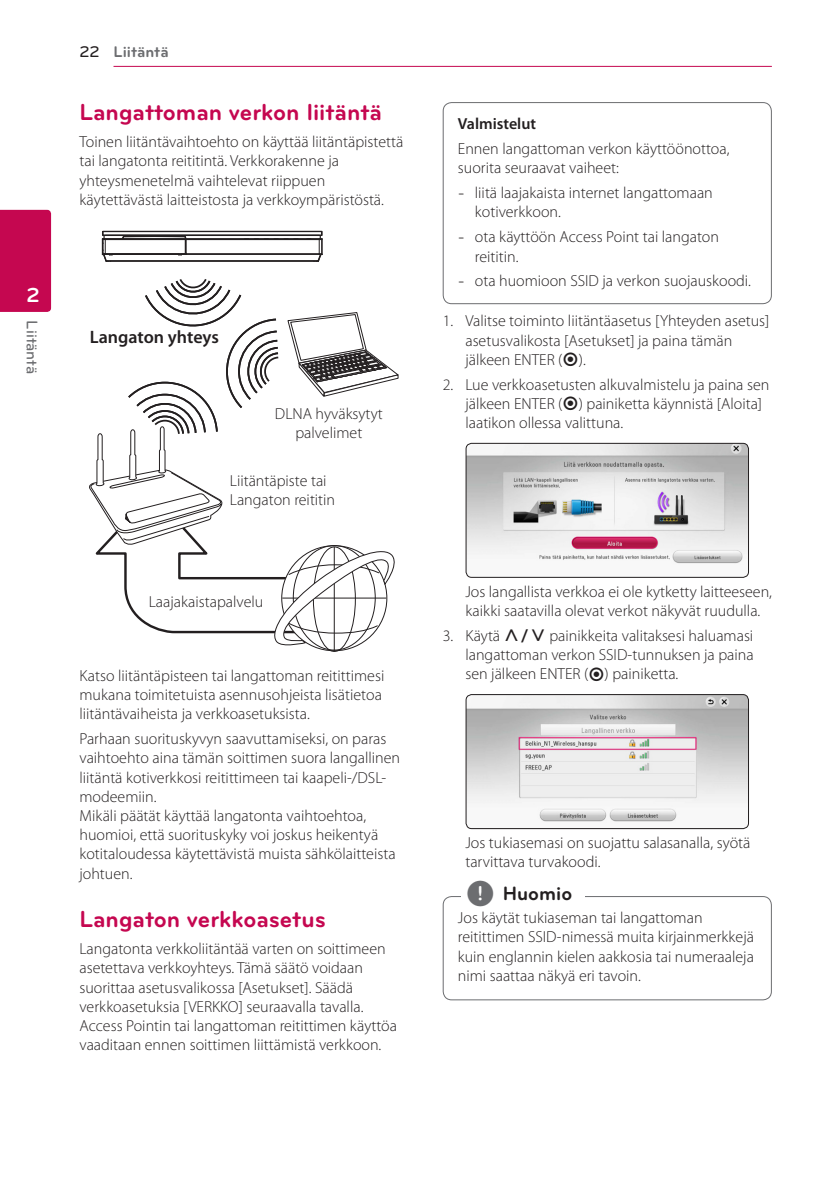
<style>
.page{position:relative;width:840px;height:1191px;background:#fff}
.page>*{position:absolute;margin:0;border:0;box-sizing:border-box;transform-origin:0 0}
.Title_2{font:700 24px "Bryant LG";color:#c50750}
.t1{font:700 21px "Bryant LG";color:#fff}
.t2{font:700 20px "Bryant LG";color:#231f20}
.t3{font:600 18px "Myriad Pro";color:#231f20}
.Content_text_Light{font:300 16px/19.2px "Myriad Pro";color:#231f20}
.Content_text_Num{font:300 16px/19.2px "Myriad Pro";color:#231f20}
.Contents_Text_Sub_Nu{font:300 16px/19.2px "Myriad Pro";color:#231f20}
.t4{font:700 16px "Bryant LG";color:#6c6d70}
.t5{font:500 16px "Bryant LG";color:#6c6d70}
.s1{font-weight:500;color:#231f20}
.s2{font-weight:600}
.s3{font-family:"Bryant LG";font-weight:400}
.s4{font-family:"UPSYS Common";font-weight:400}
.s5{font-family:"UPSYS Common";font-weight:400;font-size:30px;color:#6c6d70}
</style>
<div class="page">
<hr style="left:113px;top:66px;width:658px;height:1px;background:#c50750">
<div style="left:0;top:210px;width:51px;height:102px;background:#c50750"></div>
<hr style="left:333px;top:547px;width:1px;height:104px;background:#231f20">
<svg style="left:89px;top:279px;width:310px;height:370px"></svg>
<hr style="left:111px;top:261px;width:202px;height:1px;background:#231f20">
<hr style="left:106px;top:260px;width:212px;height:1px;background:#231f20">
<hr style="left:186px;top:254px;width:133px;height:1px;background:#231f20">
<hr style="left:105px;top:254px;width:80px;height:1px;background:#231f20">
<hr style="left:105px;top:253px;width:80px;height:1px;background:#231f20">
<hr style="left:186px;top:253px;width:133px;height:1px;background:#231f20">
<hr style="left:186px;top:239px;width:133px;height:1px;background:#231f20">
<hr style="left:105px;top:239px;width:80px;height:1px;background:#231f20">
<svg style="left:122px;top:239px;width:65px;height:17px"></svg>
<svg style="left:101px;top:238px;width:12px;height:24px"></svg>
<svg style="left:305px;top:235px;width:18px;height:27px"></svg>
<div style="left:102px;top:231px;width:220px;height:5px;border:1px solid #231f20"></div>
<div style="left:103px;top:235px;width:218px;height:4px;border:1px solid #231f20"></div>
<div style="left:442px;top:102px;width:329px;height:202px;border:1px solid #6c6d70;border-radius:9px"></div>
<img style="left:467px;top:443px;width:281px;height:134px">
<div style="left:465px;top:443px;width:283px;height:135px;border:1px solid #231f20;border-radius:6px"></div>
<img style="left:467px;top:694px;width:281px;height:134px">
<div style="left:465px;top:694px;width:283px;height:135px;border:1px solid #231f20;border-radius:6px"></div>
<div style="left:442px;top:896px;width:329px;height:104px;border:1px solid #6c6d70;border-radius:9px"></div>
<div style="left:460px;top:890px;width:124px;height:20px;background:#fff"></div>
<h2 class="t1" style="left:26px;top:282px;width:15px">2</h2>
<p class="t5" style="left:42px;top:320px;width:55px;rotate:90deg">Liitäntä</p>
<p class="t4" style="left:79px;top:42px;width:91px"><span class="s1">22</span> Liitäntä</p>
<p class="Title_2" style="left:79px;top:97px;width:304px">Langattoman verkon liitäntä</p>
<p class="Content_text_Light" style="left:79px;top:132px;width:325px">Toinen liitäntävaihtoehto on käyttää liitäntäpistettä tai langatonta reititintä. Verkkorakenne ja yhteysmenetelmä vaihtelevat riippuen käytettävästä laitteistosta ja verkkoympäristöstä.</p>
<p class="t3" style="left:90px;top:326px;width:130px">Langaton yhteys</p>
<p class="Content_text_Light" style="left:275px;top:404px;width:109px;text-align:center">DLNA hyväksytyt palvelimet</p>
<p class="Content_text_Light" style="left:230px;top:470px;width:107px">Liitäntäpiste tai<br>Langaton reititin</p>
<p class="Content_text_Light" style="left:149px;top:592px;width:116px">Laajakaistapalvelu</p>
<p class="Content_text_Light" style="left:79px;top:666px;width:306px">Katso liitäntäpisteen tai langattoman reitittimesi mukana toimitetuista asennusohjeista lisätietoa liitäntävaiheista ja verkkoasetuksista.</p>
<p class="Content_text_Light" style="left:79px;top:729px;width:322px">Parhaan suorituskyvyn saavuttamiseksi, on paras vaihtoehto aina tämän soittimen suora langallinen liitäntä kotiverkkosi reitittimeen tai kaapeli-/DSL&shy;modeemiin.<br>Mikäli päätät käyttää langatonta vaihtoehtoa, huomioi, että suorituskyky voi joskus heikentyä kotitaloudessa käytettävistä muista sähkölaitteista johtuen.</p>
<p class="Title_2" style="left:79px;top:904px;width:248px">Langaton verkkoasetus</p>
<p class="Content_text_Light" style="left:79px;top:939px;width:319px">Langatonta verkkoliitäntää varten on soittimeen asetettava verkkoyhteys. Tämä säätö voidaan suorittaa asetusvalikossa [Asetukset]. Säädä verkkoasetuksia [VERKKO] seuraavalla tavalla.<br>Access Pointin tai langattoman reitittimen käyttöa vaaditaan ennen soittimen liittämistä verkkoon.</p>
<p class="Content_text_Light" style="left:457px;top:111px;width:273px;line-height:24.8px"><span class="s2">Valmistelut<br></span>Ennen langattoman verkon käyttöönottoa,</p>
<p class="Content_text_Light" style="left:457px;top:158px;width:162px">suorita seuraavat vaiheet:</p>
<p class="Content_text_Light" style="left:474px;top:183px;width:239px;text-indent:-17px"><span class="s3">-</span> liitä laajakaista internet langattomaan kotiverkkoon.</p>
<p class="Content_text_Light" style="left:474px;top:227px;width:245px;text-indent:-17px"><span class="s3">-</span> ota käyttöön Access Point tai langaton reititin.</p>
<p class="Content_text_Light" style="left:457px;top:271px;width:294px"><span class="s3">-</span> ota huomioon SSID ja verkon suojauskoodi.</p>
<p class="Content_text_Num" style="left:465px;top:311px;width:305px;text-indent:-23px">1. Valitse toiminto liitäntäasetus [Yhteyden asetus] asetusvalikosta [Asetukset] ja paina tämän jälkeen ENTER (<span class="s4">b</span>).</p>
<p class="Content_text_Num" style="left:465px;top:375px;width:305px;text-indent:-23px">2. Lue verkkoasetusten alkuvalmistelu ja paina sen jälkeen ENTER (<span class="s4">b</span>) painiketta käynnistä [Aloita] laatikon ollessa valittuna.</p>
<p class="Contents_Text_Sub_Nu" style="left:465px;top:582px;width:308px">Jos langallista verkkoa ei ole kytketty laitteeseen, kaikki saatavilla olevat verkot näkyvät ruudulla.</p>
<p class="Content_text_Num" style="left:465px;top:626px;width:289px;text-align:justify;text-indent:-23px">3. Käytä <span class="s4">W/S</span> painikkeita valitaksesi haluamasi langattoman verkon SSID-tunnuksen ja paina sen jälkeen ENTER (<span class="s4">b</span>) painiketta.</p>
<p class="Contents_Text_Sub_Nu" style="left:465px;top:833px;width:286px">Jos tukiasemasi on suojattu salasanalla, syötä tarvittava turvakoodi.</p>
<p class="t2" style="left:466px;top:881px;width:107px"><span class="s5">,</span> Huomio</p>
<p class="Content_text_Light" style="left:457px;top:908px;width:297px">Jos käytät tukiaseman tai langattoman reitittimen SSID-nimessä muita kirjainmerkkejä kuin englannin kielen aakkosia tai numeraaleja nimi saattaa näkyä eri tavoin.</p>
</div>
